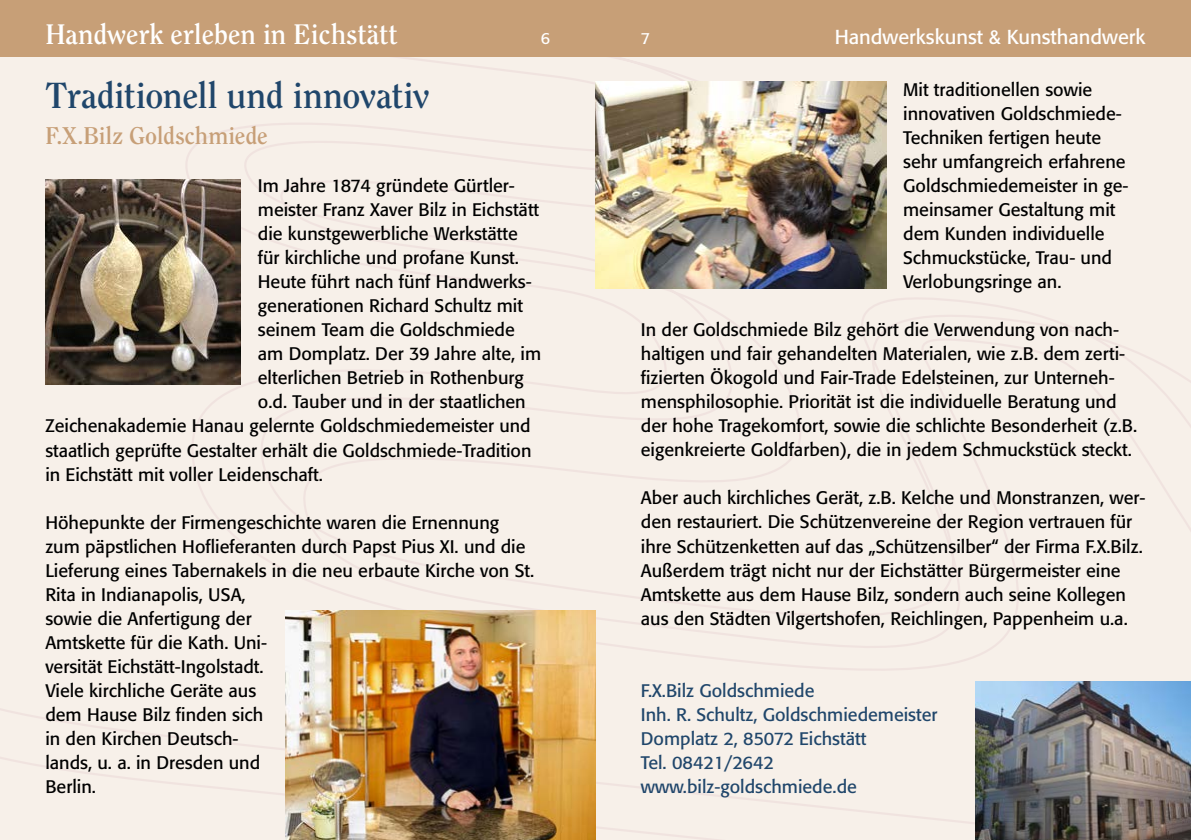
<style>
.page{position:relative;width:1191px;height:840px;background:#fff}
.page>*{position:absolute;margin:0;border:0;box-sizing:border-box;transform-origin:0 0}
.t1{font:700 36px "Clearface";letter-spacing:-.005em;color:#20466b}
.t2{font:700 28px "Clearface";color:#fff}
.t3{font:700 24px "Clearface";letter-spacing:-.005em;color:#c79f77}
.t4{font:20px "Formata";color:#fff}
.t5{font:18px/24px "Formata";color:#000}
.t6{font:18px/24px "Formata";color:#20466b}
.t7{font:16px "Formata";color:#fff}
</style>
<div class="page">
<div style="left:0;top:57px;width:1191px;height:782px;background:#f7f0e9"></div>
<div style="left:0;top:0;width:1191px;height:57px;background:#c79f77"></div>
<img style="left:286px;top:609px;width:309px;height:230px">
<img style="left:595px;top:81px;width:291px;height:207px">
<img style="left:45px;top:179px;width:196px;height:205px">
<img style="left:975px;top:680px;width:216px;height:159px">
<h2 class="t2" style="left:45px;top:18px;width:354px">Handwerk erleben in Eichstätt</h2>
<p class="t4" style="left:834px;top:25px;width:312px">Handwerkskunst &amp; Kunsthandwerk</p>
<p class="t5" style="left:903px;top:78px;width:227px">Mit traditionellen sowie innovativen Goldschmiede-<br>Techniken fertigen heute sehr umfangreich erfahrene<br>Goldschmiedemeister in ge&shy;meinsamer Gestaltung mit dem Kunden individuelle<br>Schmuckstücke, Trau- und<br>Verlobungsringe an.</p>
<p class="t5" style="left:641px;top:318px;width:498px">In der Goldschmiede Bilz gehört die Verwendung von nach&shy;haltigen und fair gehandelten Materialen, wie z.B. dem zerti&shy;fizierten Ökogold und Fair-Trade Edelsteinen, zur Unterneh&shy;mensphilosophie. Priorität ist die individuelle Beratung und der hohe Tragekomfort, sowie die schlichte Besonderheit (z.B. eigenkreierte Goldfarben), die in jedem Schmuckstück steckt.</p>
<p class="t5" style="left:641px;top:486px;width:506px">Aber auch kirchliches Gerät, z.B. Kelche und Monstranzen, wer&shy;den restauriert. Die Schützenvereine der Region vertrauen für ihre Schützenketten auf das „Schützensilber“ der Firma F.X.Bilz.<br>Außerdem trägt nicht nur der Eichstätter Bürgermeister eine Amtskette aus dem Hause Bilz, sondern auch seine Kollegen aus den Städten Vilgertshofen, Reichlingen, Pappenheim u.a.</p>
<p class="t7" style="left:541px;top:28px;width:11px">6</p>
<p class="t7" style="left:641px;top:28px;width:11px">7</p>
<h1 class="t1" style="left:45px;top:73px;width:385px">Traditionell und innovativ</h1>
<h3 class="t3" style="left:45px;top:121px;width:224px">F.X.Bilz Goldschmiede</h3>
<p class="t5" style="left:258px;top:174px;width:258px">Im Jahre 1874 gründete Gürtler-</p>
<p class="t5" style="left:258px;top:198px;width:283px">meister Franz Xaver Bilz in Eichstätt</p>
<p class="t5" style="left:258px;top:222px;width:261px">die kunstgewerbliche Werkstätte</p>
<p class="t5" style="left:258px;top:246px;width:262px">für kirchliche und profane Kunst.</p>
<p class="t5" style="left:258px;top:270px;width:275px">Heute führt nach fünf Handwerks-</p>
<p class="t5" style="left:258px;top:294px;width:267px">generationen Richard Schultz mit</p>
<p class="t5" style="left:258px;top:318px;width:258px">seinem Team die Goldschmiede</p>
<p class="t5" style="left:258px;top:342px;width:285px">am Domplatz. Der 39 Jahre alte, im</p>
<p class="t5" style="left:258px;top:366px;width:267px">elterlichen Betrieb in Rothenburg</p>
<p class="t5" style="left:258px;top:390px;width:269px">o.d. Tauber und in der staatlichen</p>
<p class="t5" style="left:45px;top:414px;width:487px">Zeichenakademie Hanau gelernte Goldschmiedemeister und</p>
<p class="t5" style="left:45px;top:438px;width:487px">staatlich geprüfte Gestalter erhält die Goldschmiede-Tradition</p>
<p class="t5" style="left:45px;top:462px;width:279px">in Eichstätt mit voller Leidenschaft.</p>
<p class="t5" style="left:45px;top:510px;width:490px">Höhepunkte der Firmengeschichte waren die Ernennung zum päpstlichen Hoflieferanten durch Papst Pius XI. und die Lieferung eines Tabernakels in die neu erbaute Kirche von St.<br>Rita in Indianapolis, USA,<br>sowie die Anfertigung der<br>Amtskette für die Kath. Uni-<br>versität Eichstätt-Ingolstadt.<br>Viele kirchliche Geräte aus<br>dem Hause Bilz finden sich<br>in den Kirchen Deutsch-<br>lands, u. a. in Dresden und<br>Berlin.</p>
<p class="t6" style="left:641px;top:677px;width:298px">F.X.Bilz Goldschmiede<br>Inh. R. Schultz, Goldschmiedemeister<br>Domplatz 2, 85072 Eichstätt<br>Tel. 08421/2642 www.bilz-goldschmiede.de</p>
</div>
